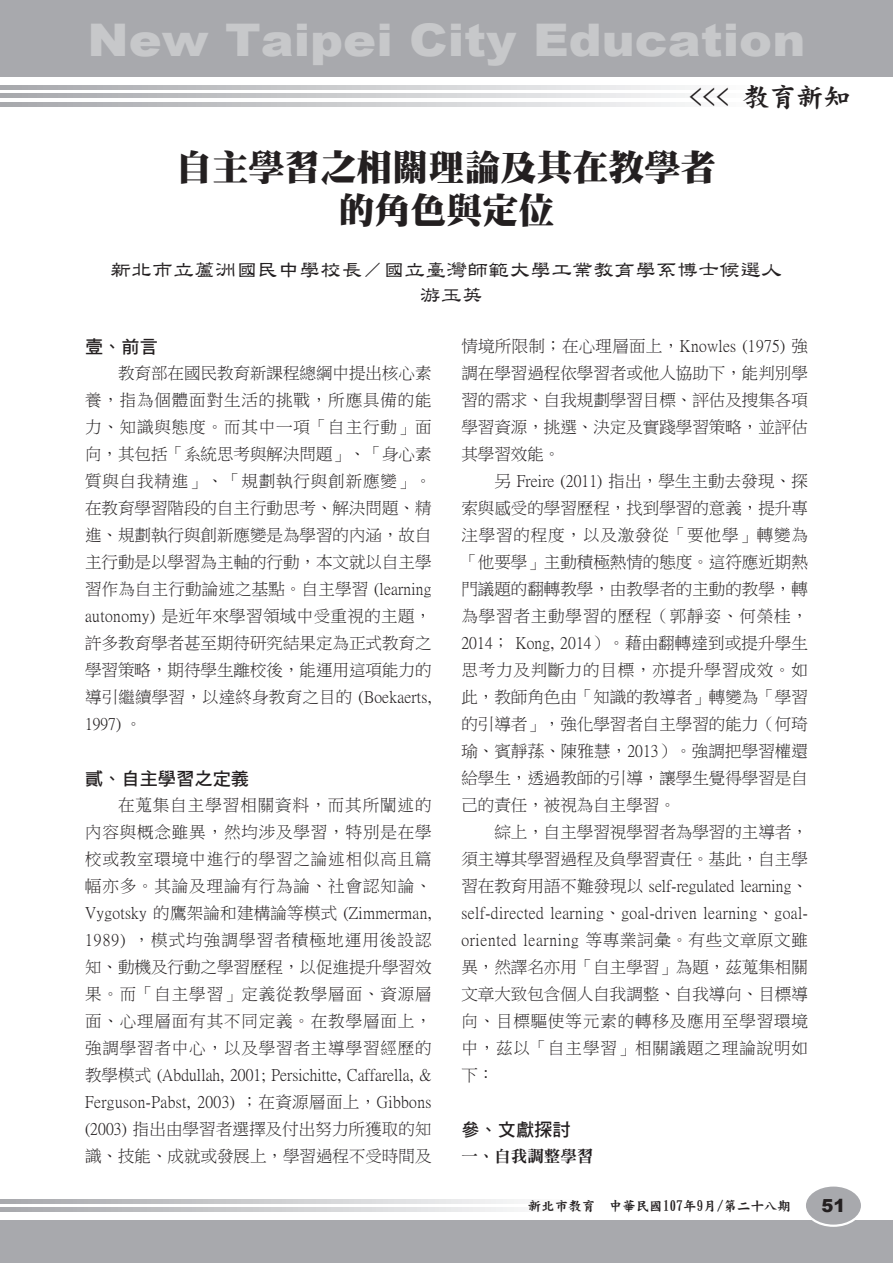
<style>
.page{position:relative;width:893px;height:1263px;background:#fff}
.page>*{position:absolute;margin:0;border:0;box-sizing:border-box;transform-origin:0 0}
.t1{font:900 45px "Arial";color:#c7c8ca;scale:1.1 1}
.標題特明24pt{font:36px "DF Ming Std W12";color:#231f20}
.t2{font:27px "DF Kai XB HK BF";color:#231f20}
.作者隸書14pt{font:21px "Lee Shu";color:#231f20}
.內文小標特黑12pt{font:18px "DF Hei Std W7";color:#231f20}
.t3{font:900 18px "Arial";color:#231f20}
.內文細明11pt首2{font:16.5px/27px "P Ming Li U";color:#231f20;text-align:justify}
.內文特明11pt一{font:16.5px "DF Ming Std W9";color:#231f20}
.t4{font:13.5px "DF Kai XB HK BF";color:#231f20}
</style>
<div class="page">
<div style="left:0;top:0;width:893px;height:77px;background:#a8a9ad"></div>
<div style="left:0;top:1220px;width:893px;height:43px;background:#a8a9ad"></div>
<svg style="left:0;top:85px;width:691px;height:4px;background:#cccdd0"></svg>
<svg style="left:0;top:94px;width:691px;height:4px;background:#cccdd0"></svg>
<svg style="left:0;top:102px;width:691px;height:4px;background:#cccdd0"></svg>
<div style="left:805px;top:1185px;width:57px;height:41px;background:#a8a9ad;border-radius:50%"></div>
<div style="left:804px;top:1184px;width:59px;height:43px;border:2px solid #fff;border-radius:50%"></div>
<svg style="left:0;top:1199px;width:518px;height:4px;background:#cccdd0"></svg>
<svg style="left:0;top:1208px;width:518px;height:4px;background:#cccdd0"></svg>
<h1 class="t1" style="left:88px;top:7px;width:654px">New Taipei City Education</h1>
<h3 class="t2" style="left:688px;top:83px;width:163px">&lt;&lt;&lt; 教育新知</h3>
<p class="標題特明24pt" style="left:176px;top:147px;width:542px">自主學習之相關理論及其在教學者</p>
<p class="標題特明24pt" style="left:338px;top:191px;width:218px">的角色與定位</p>
<p class="作者隸書14pt" style="left:110px;top:259px;width:674px">新北市立蘆洲國民中學校長／國立臺灣師範大學工業教育學系博士候選人</p>
<p class="作者隸書14pt" style="left:420px;top:285px;width:64px">游玉英</p>
<p class="內文小標特黑12pt" style="left:85px;top:337px;width:74px">壹、前言</p>
<p class="內文細明11pt首2" style="left:85px;top:359px;width:348px;text-indent:33px">教育部在國民教育新課程總綱中提出核心素養，指為個體面對生活的挑戰，所應具備的能力、知識與態度。而其中一項「自主行動」面向，其包括「系統思考與解決問題」、「身心素質與自我精進」、「規劃執行與創新應變」。在教育學習階段的自主行動思考、解決問題、精進、規劃執行與創新應變是為學習的內涵，故自主行動是以學習為主軸的行動，本文就以自主學習作為自主行動論述之基點。自主學習 (learning autonomy) 是近年來學習領域中受重視的主題，許多教育學者甚至期待研究結果定為正式教育之學習策略，期待學生離校後，能運用這項能力的導引繼續學習，以達終身教育之目的 (Boekaerts, 1997) 。</p>
<p class="內文小標特黑12pt" style="left:85px;top:769px;width:166px">貳、自主學習之定義</p>
<p class="內文細明11pt首2" style="left:85px;top:791px;width:348px;text-indent:33px">在蒐集自主學習相關資料，而其所闡述的內容與概念雖異，然均涉及學習，特別是在學校或教室環境中進行的學習之論述相似高且篇幅亦多。其論及理論有行為論、社會認知論、Vygotsky 的鷹架論和建構論等模式 (Zimmerman, 1989) ，模式均強調學習者積極地運用後設認知、動機及行動之學習歷程，以促進提升學習效果。而「自主學習」定義從教學層面、資源層面、心理層面有其不同定義。在教學層面上，強調學習者中心，以及學習者主導學習經歷的教學模式 (Abdullah, 2001; Persichitte, Caffarella, &amp; Ferguson-Pabst, 2003) ；在資源層面上，Gibbons (2003) 指出由學習者選擇及付出努力所獲取的知識、技能、成就或發展上，學習過程不受時間及</p>
<p class="內文細明11pt首2" style="left:461px;top:332px;width:348px">情境所限制；在心理層面上，Knowles (1975) 強調在學習過程依學習者或他人協助下，能判別學習的需求、自我規劃學習目標、評估及搜集各項學習資源，挑選、決定及實踐學習策略，並評估其學習效能。</p>
<p class="內文細明11pt首2" style="left:461px;top:467px;width:348px;text-indent:33px">另 Freire (2011) 指出，學生主動去發現、探索與感受的學習歷程，找到學習的意義，提升專注學習的程度，以及激發從「要他學」轉變為「他要學」主動積極熱情的態度。這符應近期熱門議題的翻轉教學，由教學者的主動的教學，轉為學習者主動學習的歷程（郭靜姿、何榮桂，2014； Kong, 2014）。藉由翻轉達到或提升學生思考力及判斷力的目標，亦提升學習成效。如此，教師角色由「知識的教導者」轉變為「學習的引導者」，強化學習者自主學習的能力（何琦瑜、賓靜蓀、陳雅慧，2013）。強調把學習權還給學生，透過教師的引導，讓學生覺得學習是自己的責任，被視為自主學習。</p>
<p class="內文細明11pt首2" style="left:461px;top:818px;width:348px;text-indent:33px">綜上，自主學習視學習者為學習的主導者，須主導其學習過程及負學習責任。基此，自主學習在教育用語不難發現以 self-regulated learning、self-directed learning、goal-driven learning、goal&shy;oriented learning 等專業詞彙。有些文章原文雖異，然譯名亦用「自主學習」為題，茲蒐集相關文章大致包含個人自我調整、自我導向、目標導向、目標驅使等元素的轉移及應用至學習環境中，茲以「自主學習」相關議題之理論說明如下：</p>
<p class="內文小標特黑12pt" style="left:461px;top:1120px;width:111px">參、文獻探討</p>
<p class="內文特明11pt一" style="left:461px;top:1147px;width:133px">一、自我調整學習</p>
<p class="t4" style="left:528px;top:1199px;width:265px">新北市教育　中華民國107年9月/第二十八期</p>
<p class="t3" style="left:821px;top:1192px;width:26px">51</p>
</div>
